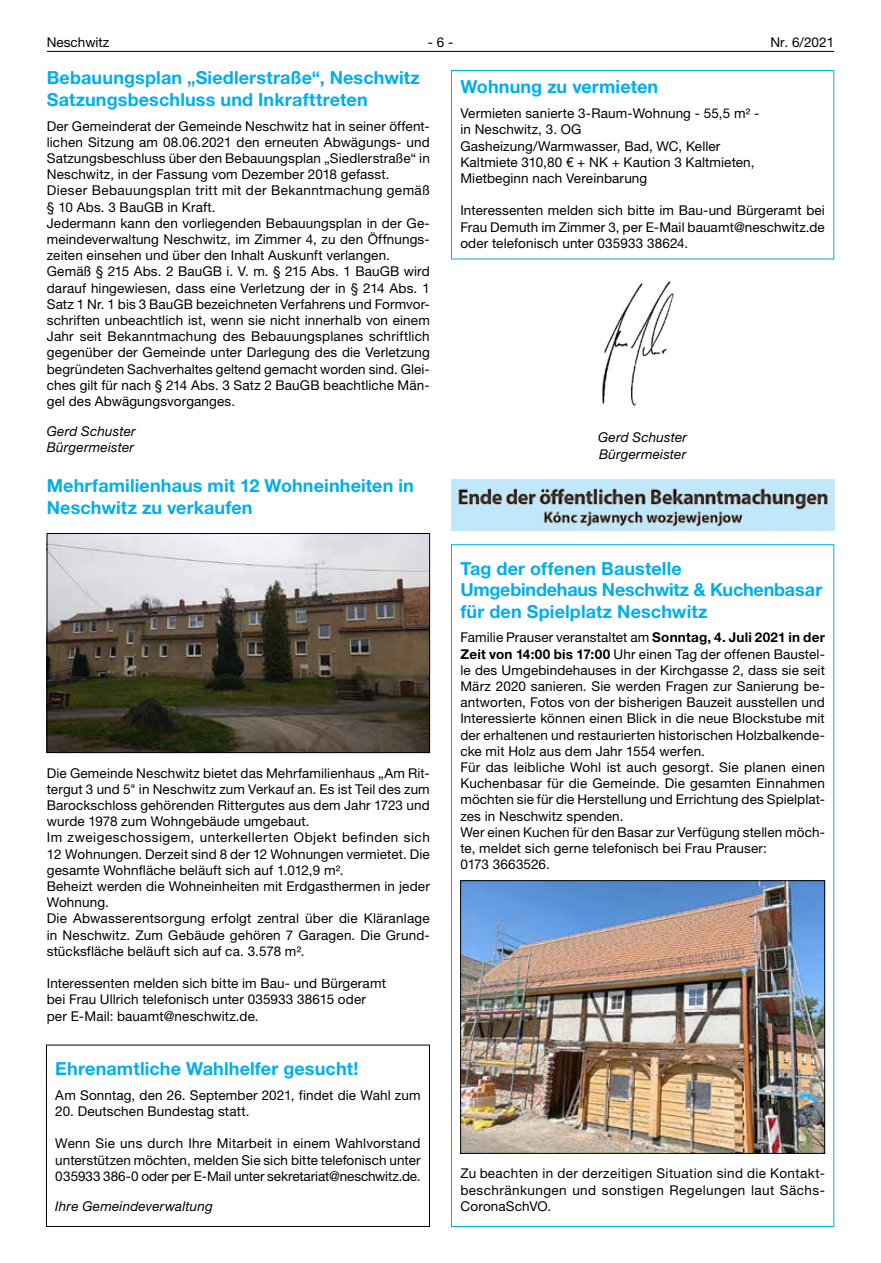
<style>
.page{position:relative;width:881px;height:1263px;background:#fff}
.page>*{position:absolute;margin:0;border:0;box-sizing:border-box;transform-origin:0 0}
.t1{font:700 18px/21.6px "Helvetica Neue LT";letter-spacing:.005em;color:#00afea}
.t2{font:13.5px/16.2px "Helvetica Neue LT";letter-spacing:.01em;color:#000}
.t3{font:italic 13.5px/16.2px "Helvetica Neue LT";letter-spacing:.015em;color:#000}
.s1{font-weight:700}
</style>
<div class="page">
<hr style="left:47px;top:51px;width:786px;height:1px;background:#000">
<div style="left:46px;top:1045px;width:383px;height:182px;border:1px solid #000"></div>
<div style="left:451px;top:70px;width:382px;height:189px;border:1px solid #00afea"></div>
<img style="left:602px;top:281px;width:72px;height:125px">
<img style="left:49px;top:535px;width:378px;height:216px">
<div style="left:47px;top:533px;width:382px;height:220px;border:1px solid #000"></div>
<img style="left:451px;top:480px;width:382px;height:51px">
<img style="left:462px;top:882px;width:360px;height:269px">
<div style="left:460px;top:880px;width:364px;height:273px;border:1px solid #000"></div>
<p class="t2" style="left:47px;top:34px;width:64px">Neschwitz</p>
<p class="t2" style="left:427px;top:34px;width:27px">- 6 -</p>
<p class="t2" style="left:770px;top:34px;width:65px">Nr. 6/2021</p>
<h1 class="t1" style="left:47px;top:67px;width:374px">Bebauungsplan „Siedlerstraße“, Neschwitz<br>Satzungsbeschluss und Inkrafttreten</h1>
<p class="t2" style="left:47px;top:117px;width:384px">Der Gemeinderat der Gemeinde Neschwitz hat in seiner öffent&shy;lichen Sitzung am 08.06.2021 den erneuten Abwägungs- und Satzungsbeschluss über den Bebauungsplan „Siedlerstraße“ in Neschwitz, in der Fassung vom Dezember 2018 gefasst.<br>Dieser Bebauungsplan tritt mit der Bekanntmachung gemäß § 10 Abs. 3 BauGB in Kraft.<br>Jedermann kann den vorliegenden Bebauungsplan in der Ge&shy;meindeverwaltung Neschwitz, im Zimmer 4, zu den Öffnungs&shy;zeiten einsehen und über den Inhalt Auskunft verlangen.<br>Gemäß § 215 Abs. 2 BauGB i. V. m. § 215 Abs. 1 BauGB wird darauf hingewiesen, dass eine Verletzung der in § 214 Abs. 1<br>Satz 1 Nr. 1 bis 3 BauGB bezeichneten Verfahrens und Formvor&shy;schriften unbeachtlich ist, wenn sie nicht innerhalb von einem Jahr seit Bekanntmachung des Bebauungsplanes schriftlich gegenüber der Gemeinde unter Darlegung des die Verletzung begründeten Sachverhaltes geltend gemacht worden sind. Glei&shy;ches gilt für nach § 214 Abs. 3 Satz 2 BauGB beachtliche Män&shy;gel des Abwägungsvorganges.</p>
<p class="t3" style="left:47px;top:423px;width:90px">Gerd Schuster<br>Bürgermeister</p>
<h1 class="t1" style="left:47px;top:474px;width:368px">Mehrfamilienhaus mit 12 Wohneinheiten in<br>Neschwitz zu verkaufen</h1>
<p class="t2" style="left:47px;top:764px;width:384px">Die Gemeinde Neschwitz bietet das Mehrfamilienhaus „Am Rit&shy;tergut 3 und 5" in Neschwitz zum Verkauf an. Es ist Teil des zum Barockschloss gehörenden Rittergutes aus dem Jahr 1723 und wurde 1978 zum Wohngebäude umgebaut.<br>Im zweigeschossigem, unterkellerten Objekt befinden sich 12 Wohnungen. Derzeit sind 8 der 12 Wohnungen vermietet. Die gesamte Wohnfläche beläuft sich auf 1.012,9 m².<br>Beheizt werden die Wohneinheiten mit Erdgasthermen in jeder Wohnung.<br>Die Abwasserentsorgung erfolgt zentral über die Kläranlage in Neschwitz. Zum Gebäude gehören 7 Garagen. Die Grund&shy;stücksfläche beläuft sich auf ca. 3.578 m².</p>
<p class="t2" style="left:47px;top:975px;width:340px">Interessenten melden sich bitte im Bau- und Bürgeramt bei Frau Ullrich telefonisch unter 035933 38615 oder per E-Mail: bauamt@neschwitz.de.</p>
<h1 class="t1" style="left:55px;top:1057px;width:304px">Ehrenamtliche Wahlhelfer gesucht!</h1>
<p class="t2" style="left:55px;top:1087px;width:366px">Am Sonntag, den 26. September 2021, findet die Wahl zum</p>
<p class="t2" style="left:55px;top:1103px;width:195px">20. Deutschen Bundestag statt.</p>
<p class="t2" style="left:55px;top:1135px;width:366px;text-align:justify">Wenn Sie uns durch Ihre Mitarbeit in einem Wahlvorstand unterstützen möchten, melden Sie sich bitte telefonisch unter 035933 386-0 oder per E-Mail unter sekretariat@neschwitz.de.</p>
<p class="t3" style="left:55px;top:1197px;width:159px">Ihre Gemeindeverwaltung</p>
<h1 class="t1" style="left:460px;top:76px;width:199px">Wohnung zu vermieten</h1>
<p class="t2" style="left:460px;top:105px;width:300px">Vermieten sanierte 3-Raum-Wohnung - 55,5 m² - in Neschwitz, 3. OG<br>Gasheizung/Warmwasser, Bad, WC, Keller Kaltmiete 310,80 € + NK + Kaution 3 Kaltmieten, Mietbeginn nach Vereinbarung</p>
<p class="t2" style="left:460px;top:202px;width:366px;text-align:justify">Interessenten melden sich bitte im Bau-und Bürgeramt bei Frau Demuth im Zimmer 3, per E-Mail bauamt@neschwitz.de oder telefonisch unter 035933 38624.</p>
<p class="t3" style="left:598px;top:429px;width:90px">Gerd Schuster<br>Bürgermeister</p>
<h1 class="t1" style="left:460px;top:557px;width:363px">Tag der offenen Baustelle<br>Umgebindehaus Neschwitz &amp; Kuchenbasar für den Spielplatz Neschwitz</h1>
<p class="t2" style="left:460px;top:629px;width:366px">Familie Prauser veranstaltet am <span class="s1">Sonntag, 4. Juli 2021 in der Zeit von 14:00 bis 17:00</span> Uhr einen Tag der offenen Baustel&shy;le des Umgebindehauses in der Kirchgasse 2, dass sie seit März 2020 sanieren. Sie werden Fragen zur Sanierung be&shy;antworten, Fotos von der bisherigen Bauzeit ausstellen und Interessierte können einen Blick in die neue Blockstube mit der erhaltenen und restaurierten historischen Holzbalkende&shy;cke mit Holz aus dem Jahr 1554 werfen.<br>Für das leibliche Wohl ist auch gesorgt. Sie planen einen Kuchenbasar für die Gemeinde. Die gesamten Einnahmen möchten sie für die Herstellung und Errichtung des Spielplat&shy;zes in Neschwitz spenden.<br>Wer einen Kuchen für den Basar zur Verfügung stellen möch&shy;te, meldet sich gerne telefonisch bei Frau Prauser:<br>0173 3663526.</p>
<p class="t2" style="left:460px;top:1165px;width:366px;text-align:justify">Zu beachten in der derzeitigen Situation sind die Kontakt&shy;beschränkungen und sonstigen Regelungen laut Sächs-CoronaSchVO.</p>
</div>
